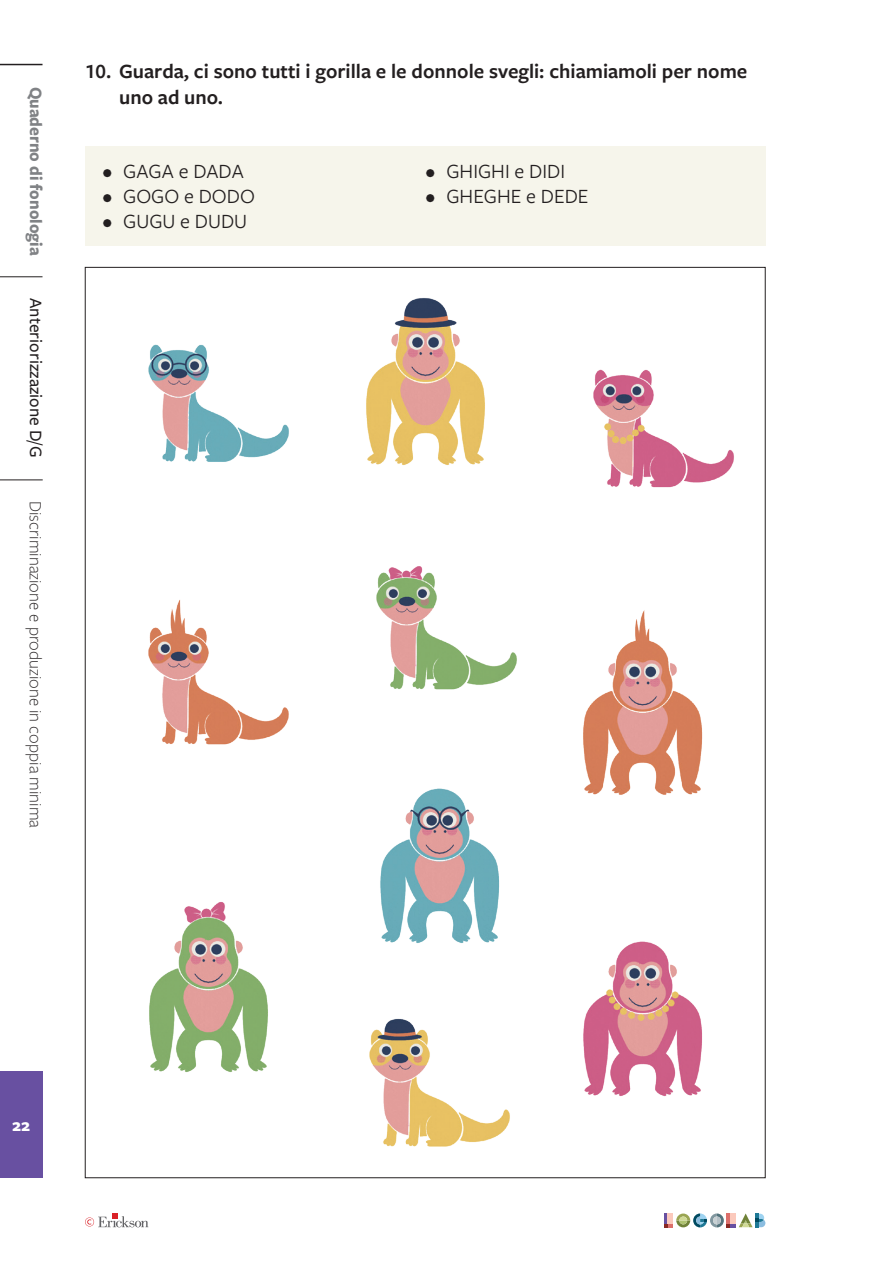
<style>
.page{position:relative;width:893px;height:1263px;background:#fff}
.page>*{position:absolute;margin:0;border:0;box-sizing:border-box;transform-origin:0 0}
.t1{font:600 21px/25.2px "Freight Sans Pro";color:#231f20}
.t2{font:21px "Freight Sans Pro";color:#231f20}
.t3{font:300 18px "Freight Sans Pro";color:#231f20}
.t4{font:500 18px "Freight Sans Pro";color:#231f20}
.t5{font:700 18px "Freight Sans Pro";color:#808285;scale:.95 1}
.t6{font:700 18px "Freight Sans Pro";color:#fff}
</style>
<div class="page">
<hr style="left:0;top:64px;width:43px;height:1px;background:#231f20">
<hr style="left:0;top:276px;width:43px;height:1px;background:#231f20">
<hr style="left:0;top:480px;width:43px;height:1px;background:#231f20">
<div style="left:0;top:1071px;width:43px;height:107px;background:#6850a1"></div>
<svg style="left:85px;top:1213px;width:63px;height:14px"></svg>
<svg style="left:664px;top:1213px;width:101px;height:14px"></svg>
<div style="left:85px;top:146px;width:680px;height:100px;background:#f6f5eb"></div>
<img style="left:583px;top:941px;width:119px;height:156px">
<img style="left:380px;top:788px;width:120px;height:155px">
<img style="left:149px;top:902px;width:119px;height:170px">
<img style="left:340px;top:266px;width:170px;height:199px">
<img style="left:583px;top:610px;width:120px;height:185px">
<img style="left:593px;top:369px;width:141px;height:119px">
<img style="left:148px;top:344px;width:141px;height:118px">
<img style="left:354px;top:1018px;width:171px;height:161px">
<img style="left:148px;top:600px;width:141px;height:145px">
<img style="left:376px;top:566px;width:141px;height:124px">
<p class="t5" style="left:49px;top:87px;width:179px;rotate:90deg">Quaderno di fonologia</p>
<p class="t4" style="left:48px;top:298px;width:161px;rotate:90deg">Anteriorizzazione D/G</p>
<p class="t3" style="left:48px;top:501px;width:329px;rotate:90deg">Discriminazione e produzione in coppia minima</p>
<p class="t1" style="left:119px;top:58px;width:630px;text-indent:-34px">10. Guarda, ci sono tutti i gorilla e le donnole svegli: chiamiamoli per nome uno ad uno.</p>
<p class="t2" style="left:102px;top:157px;width:143px">• GAGA e DADA</p>
<p class="t2" style="left:102px;top:182px;width:154px">• GOGO e DODO</p>
<p class="t2" style="left:102px;top:207px;width:147px">• GUGU e DUDU</p>
<p class="t2" style="left:425px;top:157px;width:141px">• GHIGHI e DIDI</p>
<p class="t2" style="left:425px;top:182px;width:165px">• GHEGHE e DEDE</p>
<p class="t6" style="left:12px;top:1113px;width:19px">22</p>
</div>
